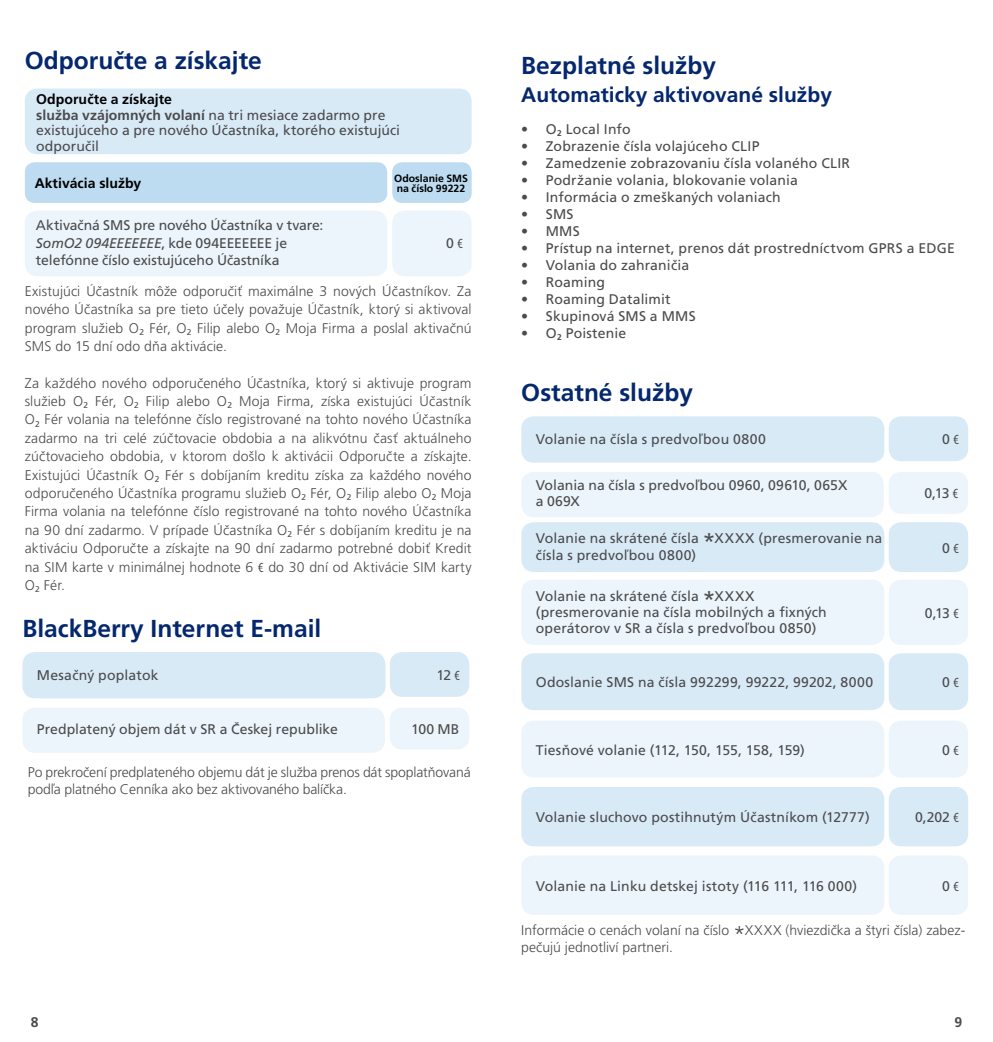
<style>
.page{position:relative;width:993px;height:1042px;background:#fff}
.page>*{position:absolute;margin:0;border:0;box-sizing:border-box;transform-origin:0 0}
.t1{font:700 24.5px "Frutiger CE";color:#04276e}
.t2{font:700 21px "Frutiger CE";color:#04276e}
.t3{font:300 14px/18.4px "Frutiger CE";color:#4b4b4d;text-align:justify}
.t4{font:14px/15.8px "Frutiger CE";letter-spacing:.01em;color:#4b4b4d}
.t5{font:14px/17.5px "Frutiger CE";letter-spacing:-.01em;color:#4b4b4d}
.t6{font:700 14px "Frutiger CE";color:#000}
.t7{font:700 14px "Frutiger CE";color:#4b4b4d}
.t8{font:700 10.5px "Frutiger CE";color:#000}
.s1{font-weight:700;color:#000}
.s2{font-weight:700}
.s3{font-style:italic}
.s4{font-family:"Myriad Pro";font-stretch:condensed}
.s5{font-family:"Myriad Pro";font-weight:400;font-stretch:condensed}
.s6{font-size:22.75px}
</style>
<div class="page">
<div style="left:25px;top:89px;width:446px;height:65px;background:#d9eaf7;border-radius:12px"></div>
<div style="left:392px;top:211px;width:79px;height:65px;background:#ecf5fb;border-radius:12px"></div>
<div style="left:25px;top:211px;width:362px;height:65px;background:#ecf5fb;border-radius:12px"></div>
<div style="left:392px;top:162px;width:79px;height:41px;background:#bddcf1;border-radius:10px"></div>
<div style="left:25px;top:162px;width:362px;height:41px;background:#bddcf1;border-radius:10px"></div>
<div style="left:888px;top:416px;width:79px;height:45px;background:#d9eaf7;border-radius:12px"></div>
<div style="left:521px;top:416px;width:363px;height:47px;background:#d9eaf7;border-radius:12px"></div>
<div style="left:888px;top:580px;width:79px;height:65px;background:#ecf5fb;border-radius:12px"></div>
<div style="left:521px;top:580px;width:363px;height:65px;background:#ecf5fb;border-radius:12px"></div>
<div style="left:888px;top:522px;width:79px;height:50px;background:#d9eaf7;border-radius:12px"></div>
<div style="left:521px;top:522px;width:363px;height:50px;background:#d9eaf7;border-radius:12px"></div>
<div style="left:888px;top:472px;width:79px;height:42px;background:#ecf5fb;border-radius:12px"></div>
<div style="left:521px;top:472px;width:362px;height:45px;background:#ecf5fb;border-radius:12px"></div>
<div style="left:390px;top:652px;width:79px;height:45px;background:#d9eaf7;border-radius:12px"></div>
<div style="left:22px;top:652px;width:363px;height:46px;background:#d9eaf7;border-radius:12px"></div>
<div style="left:390px;top:707px;width:79px;height:42px;background:#ecf5fb;border-radius:12px"></div>
<div style="left:22px;top:707px;width:363px;height:46px;background:#ecf5fb;border-radius:12px"></div>
<div style="left:888px;top:653px;width:79px;height:57px;background:#d9eaf7;border-radius:12px"></div>
<div style="left:888px;top:720px;width:79px;height:57px;background:#ecf5fb;border-radius:12px"></div>
<div style="left:888px;top:787px;width:79px;height:59px;background:#d9eaf7;border-radius:12px"></div>
<div style="left:521px;top:653px;width:363px;height:57px;background:#d9eaf7;border-radius:12px"></div>
<div style="left:521px;top:720px;width:363px;height:57px;background:#ecf5fb;border-radius:12px"></div>
<div style="left:521px;top:787px;width:363px;height:59px;background:#d9eaf7;border-radius:12px"></div>
<div style="left:888px;top:855px;width:79px;height:60px;background:#ecf5fb;border-radius:12px"></div>
<div style="left:521px;top:855px;width:363px;height:60px;background:#ecf5fb;border-radius:12px"></div>
<h1 class="t1" style="left:25px;top:46px;width:238px">Odporučte a získajte</h1>
<p class="t4" style="left:36px;top:91px;width:365px"><span class="s1">Odporučte a získajte<br></span><span class="s2">služba vzájomných volaní</span> na tri mesiace zadarmo pre existujúceho a pre nového Účastníka, ktorého existujúci odporučil</p>
<p class="t8" style="left:394px;top:172px;width:76px">Odoslanie SMS</p>
<p class="t6" style="left:35px;top:175px;width:108px">Aktivácia služby</p>
<p class="t8" style="left:397px;top:182px;width:70px">na číslo 99222</p>
<p class="t5" style="left:36px;top:217px;width:289px">Aktivačná SMS pre nového Účastníka v tvare:<br><span class="s3">SomO2 094EEEEEEE</span>, kde 094EEEEEEE je telefónne číslo existujúceho Účastníka</p>
<p class="t4" style="left:446px;top:235px;width:18px">0 <span class="s4">€</span></p>
<p class="t3" style="left:25px;top:282px;width:448px">Existujúci Účastník môže odporučiť maximálne 3 nových Účastníkov. Za nového Účastníka sa pre tieto účely považuje Účastník, ktorý si aktivoval program služieb O<sub>2</sub> Fér, O<sub>2</sub> Filip alebo O<sub>2</sub> Moja Firma a poslal aktivačnú SMS do 15 dní odo dňa aktivácie.</p>
<p class="t3" style="left:25px;top:374px;width:448px">Za každého nového odporučeného Účastníka, ktorý si aktivuje program služieb O<sub>2</sub> Fér, O<sub>2</sub> Filip alebo O<sub>2</sub> Moja Firma, získa existujúci Účastník O<sub>2</sub> Fér volania na telefónne číslo registrované na tohto nového Účastníka zadarmo na tri celé zúčtovacie obdobia a na alikvótnu časť aktuálneho zúčtovacieho obdobia, v ktorom došlo k aktivácii Odporučte a získajte.<br>Existujúci Účastník O<sub>2</sub> Fér s dobíjaním kreditu získa za každého nového odporučeného Účastníka programu služieb O<sub>2</sub> Fér, O<sub>2</sub> Filip alebo O<sub>2</sub> Moja Firma volania na telefónne číslo registrované na tohto nového Účastníka na 90 dní zadarmo. V prípade Účastníka O<sub>2</sub> Fér s dobíjaním kreditu je na aktiváciu Odporučte a získajte na 90 dní zadarmo potrebné dobiť Kredit na SIM karte v minimálnej hodnote 6 <span class="s5">€</span> do 30 dní od Aktivácie SIM karty O<sub>2</sub> Fér.</p>
<h1 class="t1" style="left:22px;top:614px;width:300px">BlackBerry Internet E-mail</h1>
<p class="t4" style="left:37px;top:667px;width:123px">Mesačný poplatok</p>
<p class="t4" style="left:436px;top:667px;width:25px">12 <span class="s4">€</span></p>
<p class="t4" style="left:37px;top:721px;width:302px">Predplatený objem dát v SR a Českej republike</p>
<p class="t4" style="left:411px;top:721px;width:50px">100 MB</p>
<p class="t3" style="left:28px;top:763px;width:444px;line-height:17.5px">Po prekročení predplateného objemu dát je služba prenos dát spoplatňovaná podľa platného Cenníka ako bez aktivovaného balíčka.</p>
<h1 class="t1" style="left:521px;top:51px;width:196px">Bezplatné služby</h1>
<h2 class="t2" style="left:521px;top:83px;width:312px">Automaticky aktivované služby</h2>
<p class="t4" style="left:521px;top:121px;width:111px">• O<sub>2</sub> Local Info</p>
<p class="t4" style="left:521px;top:138px;width:239px">• Zobrazenie čísla volajúceho CLIP</p>
<p class="t4" style="left:521px;top:155px;width:330px">• Zamedzenie zobrazovaniu čísla volaného CLIR</p>
<p class="t4" style="left:521px;top:172px;width:278px">• Podržanie volania, blokovanie volania</p>
<p class="t4" style="left:521px;top:189px;width:261px">• Informácia o zmeškaných volaniach</p>
<p class="t4" style="left:521px;top:206px;width:54px">• SMS</p>
<p class="t4" style="left:521px;top:223px;width:60px">• MMS</p>
<p class="t4" style="left:521px;top:240px;width:435px">• Prístup na internet, prenos dát prostredníctvom GPRS a EDGE</p>
<p class="t4" style="left:521px;top:257px;width:169px">• Volania do zahraničia</p>
<p class="t4" style="left:521px;top:274px;width:85px">• Roaming</p>
<p class="t4" style="left:521px;top:291px;width:151px">• Roaming Datalimit</p>
<p class="t4" style="left:521px;top:308px;width:176px">• Skupinová SMS a MMS</p>
<p class="t4" style="left:521px;top:325px;width:106px">• O<sub>2</sub> Poistenie</p>
<h1 class="t1" style="left:521px;top:379px;width:173px">Ostatné služby</h1>
<p class="t4" style="left:535px;top:431px;width:231px">Volanie na čísla s predvoľbou 0800</p>
<p class="t4" style="left:941px;top:431px;width:18px">0 <span class="s4">€</span></p>
<p class="t4" style="left:535px;top:478px;width:313px">Volania na čísla s predvoľbou 0960, 09610, 065X a 069X</p>
<p class="t4" style="left:535px;top:530px;width:348px;line-height:16.8px">Volanie na skrátené čísla <span class="s6">*</span>XXXX (presmerovanie na čísla s predvoľbou 0800)</p>
<p class="t4" style="left:535px;top:588px;width:292px">Volanie na skrátené čísla <span class="s6">*</span>XXXX (presmerovanie na čísla mobilných a fixných operátorov v SR a čísla s predvoľbou 0850)</p>
<p class="t4" style="left:535px;top:674px;width:339px">Odoslanie SMS na čísla 992299, 99222, 99202, 8000</p>
<p class="t4" style="left:535px;top:742px;width:270px">Tiesňové volanie (112, 150, 155, 158, 159)</p>
<p class="t4" style="left:535px;top:809px;width:335px">Volanie sluchovo postihnutým Účastníkom (12777)</p>
<p class="t4" style="left:924px;top:485px;width:35px">0,13 <span class="s4">€</span></p>
<p class="t4" style="left:941px;top:540px;width:18px">0 <span class="s4">€</span></p>
<p class="t4" style="left:924px;top:605px;width:35px">0,13 <span class="s4">€</span></p>
<p class="t4" style="left:941px;top:674px;width:18px">0 <span class="s4">€</span></p>
<p class="t4" style="left:941px;top:742px;width:18px">0 <span class="s4">€</span></p>
<p class="t4" style="left:914px;top:809px;width:45px">0,202 <span class="s4">€</span></p>
<p class="t4" style="left:535px;top:878px;width:323px">Volanie na Linku detskej istoty (116 111, 116 000)</p>
<p class="t4" style="left:941px;top:878px;width:18px">0 <span class="s4">€</span></p>
<p class="t3" style="left:521px;top:921px;width:445px;line-height:16.8px">Informácie o cenách volaní na číslo <span class="s6">*</span>XXXX (hviezdička a štyri čísla) zabez&shy;pečujú jednotliví partneri.</p>
<p class="t7" style="left:31px;top:1014px;width:9px">8</p>
<p class="t7" style="left:954px;top:1014px;width:9px">9</p>
</div>
